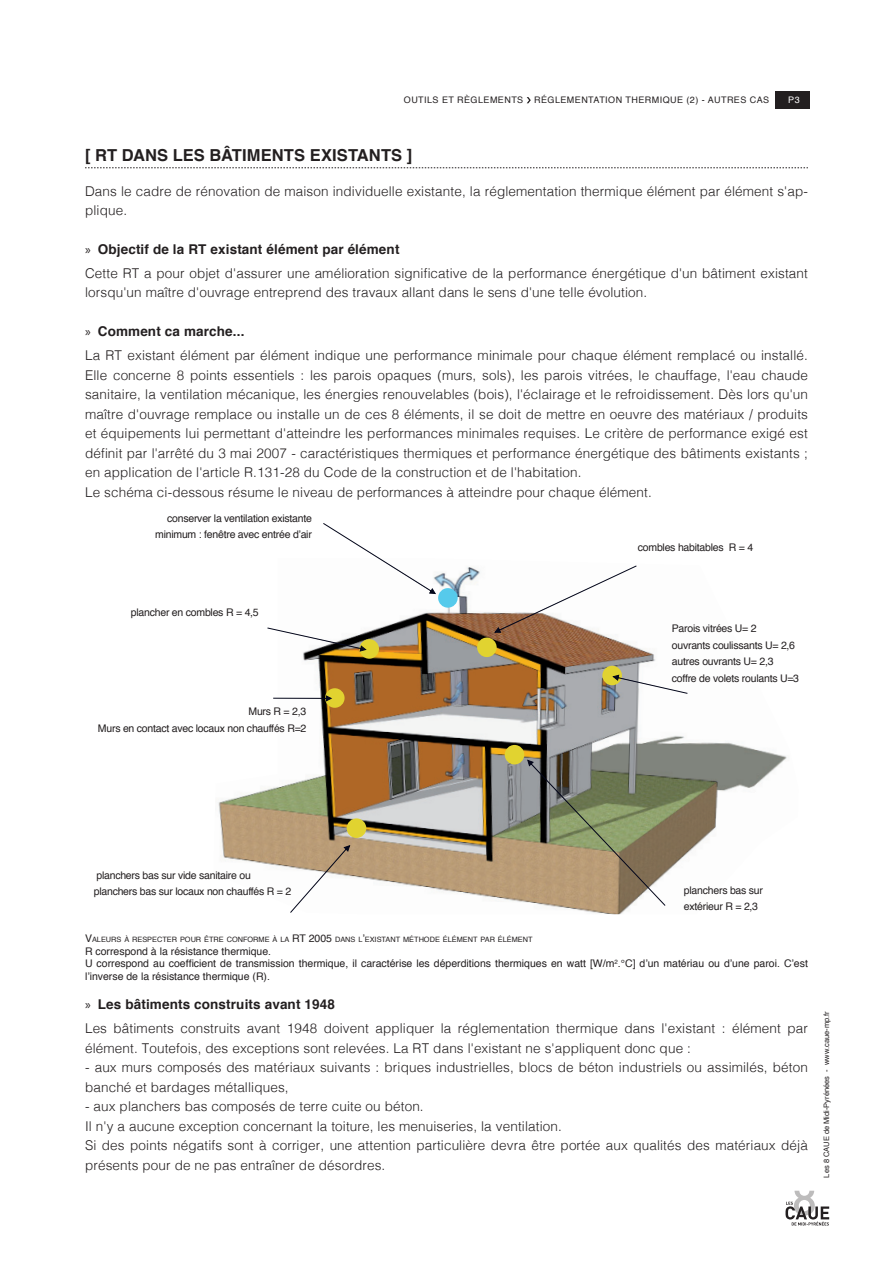
<style>
.page{position:relative;width:893px;height:1263px;background:#fff}
.page>*{position:absolute;margin:0;border:0;box-sizing:border-box;transform-origin:0 0}
.t1{font:700 16.5px "Helvetica";color:#231f20}
.t2{font:300 13.5px/19.5px "Helvetica";letter-spacing:.01em;color:#231f20}
.t3{font:10.5px/16.5px "Helvetica";letter-spacing:-.02em;color:#231f20}
.t4{font:10.5px/12.6px "Helvetica";color:#231f20}
.t5{font:9px "Helvetica";letter-spacing:.05em;color:#231f20}
.t6{font:9px "Helvetica";color:#fff}
.t7{font:7.5px "Helvetica";color:#231f20}
.t8{font:7.35px "Helvetica";color:#231f20}
.s1{font-family:"Myriad Pro";font-weight:400}
.s2{font-weight:700}
.s3{font-size:10.5px}
</style>
<div class="page">
<svg style="left:785px;top:1191px;width:44px;height:34px"></svg>
<div style="left:775px;top:91px;width:34px;height:17px;background:#231f20"></div>
<svg style="left:527px;top:97px;width:4px;height:6px"></svg>
<img style="left:218px;top:566px;width:569px;height:348px">
<div style="left:359px;top:639px;width:20px;height:20px;background:#e1d330;border-radius:50%"></div>
<div style="left:438px;top:588px;width:20px;height:20px;background:#56caeb;border-radius:50%"></div>
<div style="left:325px;top:688px;width:20px;height:20px;background:#e1d330;border-radius:50%"></div>
<div style="left:347px;top:818px;width:19px;height:20px;background:#e1d330;border-radius:50%"></div>
<div style="left:505px;top:745px;width:19px;height:19px;background:#e1d330;border-radius:50%"></div>
<div style="left:602px;top:666px;width:20px;height:19px;background:#e1d330;border-radius:50%"></div>
<div style="left:477px;top:637px;width:20px;height:20px;background:#e1d330;border-radius:50%"></div>
<svg style="left:272px;top:695px;width:60px;height:7px"></svg>
<svg style="left:527px;top:759px;width:139px;height:147px"></svg>
<svg style="left:494px;top:565px;width:143px;height:68px"></svg>
<svg style="left:612px;top:674px;width:76px;height:20px"></svg>
<svg style="left:289px;top:844px;width:62px;height:69px"></svg>
<svg style="left:322px;top:523px;width:115px;height:71px"></svg>
<svg style="left:267px;top:627px;width:100px;height:25px"></svg>
<svg style="left:85px;top:168px;width:723px;height:1px"></svg>
<p class="t5" style="left:404px;top:93px;width:82px">Outils et règleme</p>
<p class="t5" style="left:504px;top:93px;width:102px">nts RÉGLEMENTATION</p>
<p class="t5" style="left:625px;top:93px;width:144px">THERMIQUE (2) - AUTRES CAS</p>
<p class="t6" style="left:788px;top:93px;width:13px">P3</p>
<p class="t1" style="left:85px;top:142px;width:61px">[ RT DANS</p>
<p class="t1" style="left:173px;top:142px;width:81px">les BÂTIMEN</p>
<p class="t1" style="left:284px;top:142px;width:130px">TS EXISTANTS ]</p>
<p class="t2" style="left:85px;top:180px;width:724px">Dans le cadre de rénovation de maison individuelle existante, la réglementation thermique élément par élément s'ap&shy;plique.</p>
<p class="t2" style="left:85px;top:237px;width:724px;line-height:23.7px"><span class="s1">»</span> <span class="s2">Objectif de la RT existant élément par élément<br></span>Cette RT a pour objet d'assurer une amélioration significative de la performance énergétique d'un bâtiment existant</p>
<p class="t2" style="left:85px;top:282px;width:564px">lorsqu'un maître d'ouvrage entreprend des travaux allant dans le sens d'une telle évolution.</p>
<p class="t2" style="left:85px;top:319px;width:724px;line-height:23.7px"><span class="s1">»</span> <span class="s2">Comment ca marche...<br></span>La RT existant élément par élément indique une performance minimale pour chaque élément remplacé ou installé.</p>
<p class="t2" style="left:85px;top:364px;width:724px">Elle concerne 8 points essentiels : les parois opaques (murs, sols), les parois vitrées, le chauffage, l'eau chaude sanitaire, la ventilation mécanique, les énergies renouvelables (bois), l'éclairage et le refroidissement. Dès lors qu'un maître d'ouvrage remplace ou installe un de ces 8 éléments, il se doit de mettre en oeuvre des matériaux / produits et équipements lui permettant d'atteindre les performances minimales requises. Le critère de performance exigé est définit par l'arrêté du 3 mai 2007 - caractéristiques thermiques et performance énergétique des bâtiments existants ; en application de l'article R.131-28 du Code de la construction et de l'habitation.<br>Le schéma ci-dessous résume le niveau de performances à atteindre pour chaque élément.</p>
<p class="t3" style="left:155px;top:510px;width:158px;text-align:right">conserver la ventilation existante minimum : fenêtre avec entrée d’air</p>
<p class="t3" style="left:131px;top:604px;width:129px">plancher en combles R = 4,5</p>
<p class="t3" style="left:98px;top:703px;width:210px;text-align:right">Murs R = 2,3<br>Murs en contact avec locaux non chauffés R=2</p>
<p class="t3" style="left:638px;top:540px;width:117px">combles habitables R = 4</p>
<p class="t3" style="left:672px;top:621px;width:129px">Parois vitrées U= 2<br>ouvrants coulissants U= 2,6 autres ouvrants U= 2,3 coffre de volets roulants U=3</p>
<p class="t3" style="left:94px;top:867px;width:199px">planchers bas sur vide sanitaire ou planchers bas sur locaux non chauffés R = 2</p>
<p class="t3" style="left:684px;top:882px;width:81px">planchers bas sur extérieur R = 2,3</p>
<p class="t8" style="left:85px;top:934px;width:449px"><span class="s3">V</span>ALEURS À RESPECTER POUR ÊTRE CONFORME À LA <span class="s3">RT 2005</span> DANS L<span class="s3">’</span>EXISTANT MÉTHODE ÉLÉMENT PAR ÉLÉMENT</p>
<p class="t4" style="left:85px;top:945px;width:724px">R correspond à la résistance thermique.<br>U correspond au coefficient de transmission thermique, il caractérise les déperditions thermiques en watt [W/m<sup>2</sup>.°C] d’un matériau ou d’une paroi. C’est l’inverse de la résistance thermique (R).</p>
<p class="t2" style="left:85px;top:992px;width:724px;line-height:23.7px"><span class="s1">»</span> <span class="s2">Les bâtiments construits avant 1948<br></span>Les bâtiments construits avant 1948 doivent appliquer la réglementation thermique dans l'existant : élément par</p>
<p class="t2" style="left:85px;top:1037px;width:607px">élément. Toutefois, des exceptions sont relevées. La RT dans l'existant ne s'appliquent donc que :</p>
<p class="t2" style="left:85px;top:1057px;width:724px">- aux murs composés des matériaux suivants : briques industrielles, blocs de béton industriels ou assimilés, béton banché et bardages métalliques,</p>
<p class="t2" style="left:85px;top:1096px;width:724px">- aux planchers bas composés de terre cuite ou béton.<br>I l n'y a aucune exception concernant la toiture, les menuiseries, la ventilation.<br>Si des points négatifs sont à corriger, une attention particulière devra être portée aux qualités des matériaux déjà présents pour de ne pas entraîner de désordres.</p>
<p class="t7" style="left:821px;top:1177px;width:168px;rotate:-90deg">Les 8 CAUE de Midi-Pyrénées - www.caue-mp.fr</p>
</div>
